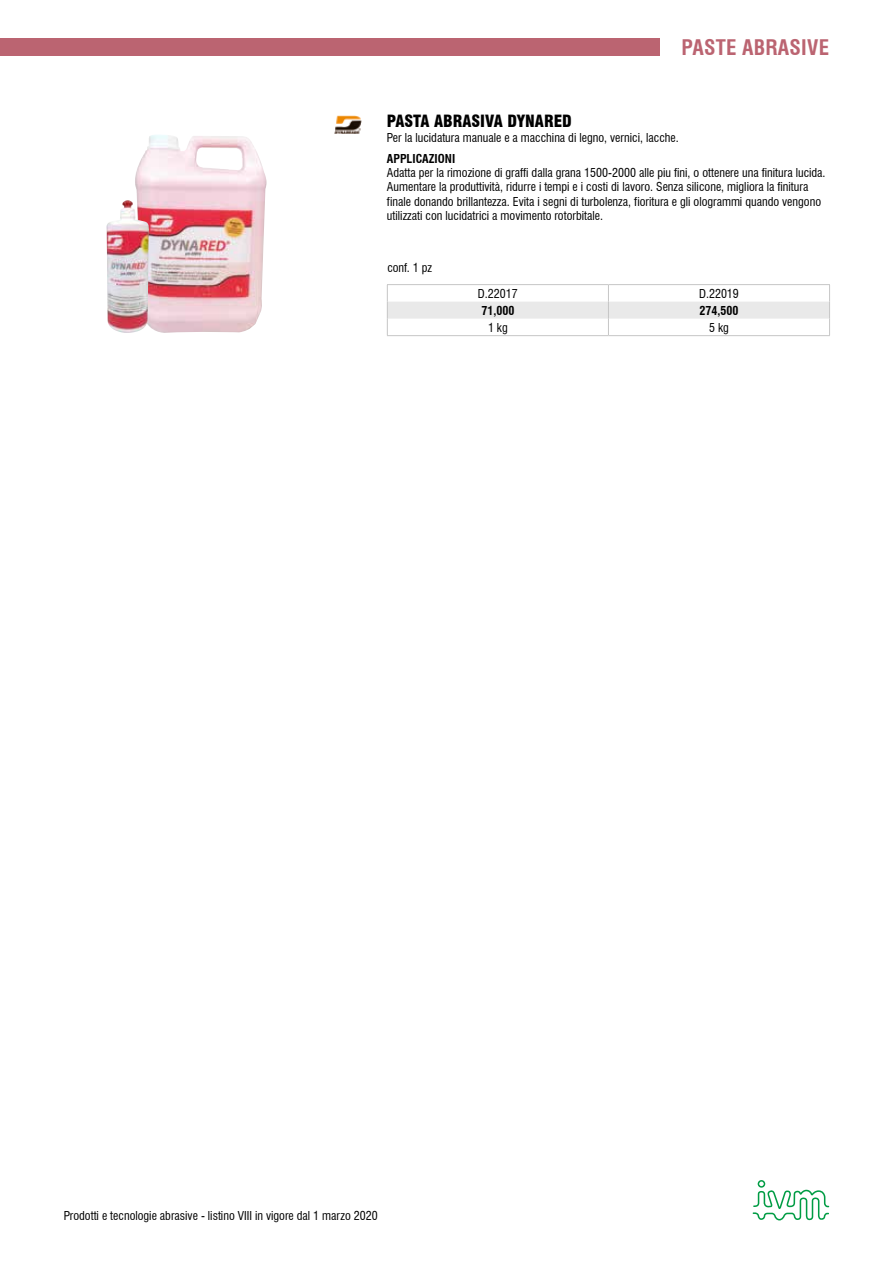
<style>
.page{position:relative;width:893px;height:1263px;background:#fff}
.page>*{position:absolute;margin:0;border:0;box-sizing:border-box;transform-origin:0 0}
.t1{font:700 condensed 21px "Swiss 721 BT";letter-spacing:.01em;color:#bb6471}
.t2{font:900 condensed 16.5px "Swiss 721 BT";color:#000}
.t3{font:condensed 12px/14.4px "Swiss 721 BT";color:#000}
.t4{font:700 condensed 12px "Swiss 721 BT";color:#000}
</style>
<div class="page">
<svg style="left:753px;top:1180px;width:76px;height:40px"></svg>
<div style="left:0;top:38px;width:659px;height:17px;background:#bb6471"></div>
<hr style="left:387px;top:284px;width:221px;height:1px;background:#c6c6c6">
<hr style="left:608px;top:284px;width:222px;height:1px;background:#c6c6c6">
<hr style="left:387px;top:335px;width:221px;height:1px;background:#c6c6c6">
<hr style="left:608px;top:335px;width:222px;height:1px;background:#c6c6c6">
<svg style="left:387px;top:285px;width:443px;height:50px"></svg>
<img style="left:135px;top:135px;width:131px;height:198px">
<img style="left:106px;top:200px;width:44px;height:133px">
<img style="left:335px;top:115px;width:26px;height:19px">
<h1 class="t1" style="left:682px;top:35px;width:149px">PASTE ABRASIVE</h1>
<h2 class="t2" style="left:387px;top:111px;width:186px">PASTA ABRASIVA DYNARED</h2>
<p class="t3" style="left:387px;top:130px;width:293px">Per la lucidatura manuale e a macchina di legno, vernici, lacche.</p>
<p class="t4" style="left:387px;top:151px;width:70px">APPLICAZIONI</p>
<p class="t3" style="left:387px;top:165px;width:440px">Adatta per la rimozione di graffi dalla grana 1500-2000 alle piu fini, o ottenere una finitura lucida.<br>Aumentare la produttività, ridurre i tempi e i costi di lavoro. Senza silicone, migliora la finitura finale donando brillantezza. Evita i segni di turbolenza, fioritura e gli ologrammi quando vengono utilizzati con lucidatrici a movimento rotorbitale.</p>
<p class="t3" style="left:387px;top:261px;width:46px">conf. 1 pz</p>
<p class="t3" style="left:478px;top:286px;width:41px">D.22017</p>
<p class="t3" style="left:699px;top:286px;width:41px">D.22019</p>
<p class="t4" style="left:481px;top:303px;width:34px">71,000</p>
<p class="t4" style="left:699px;top:303px;width:40px">274,500</p>
<p class="t3" style="left:488px;top:320px;width:21px">1 kg</p>
<p class="t3" style="left:709px;top:320px;width:21px">5 kg</p>
<p class="t3" style="left:64px;top:1209px;width:315px">Prodotti e tecnologie abrasive - listino VIII in vigore dal 1 marzo 2020</p>
</div>
